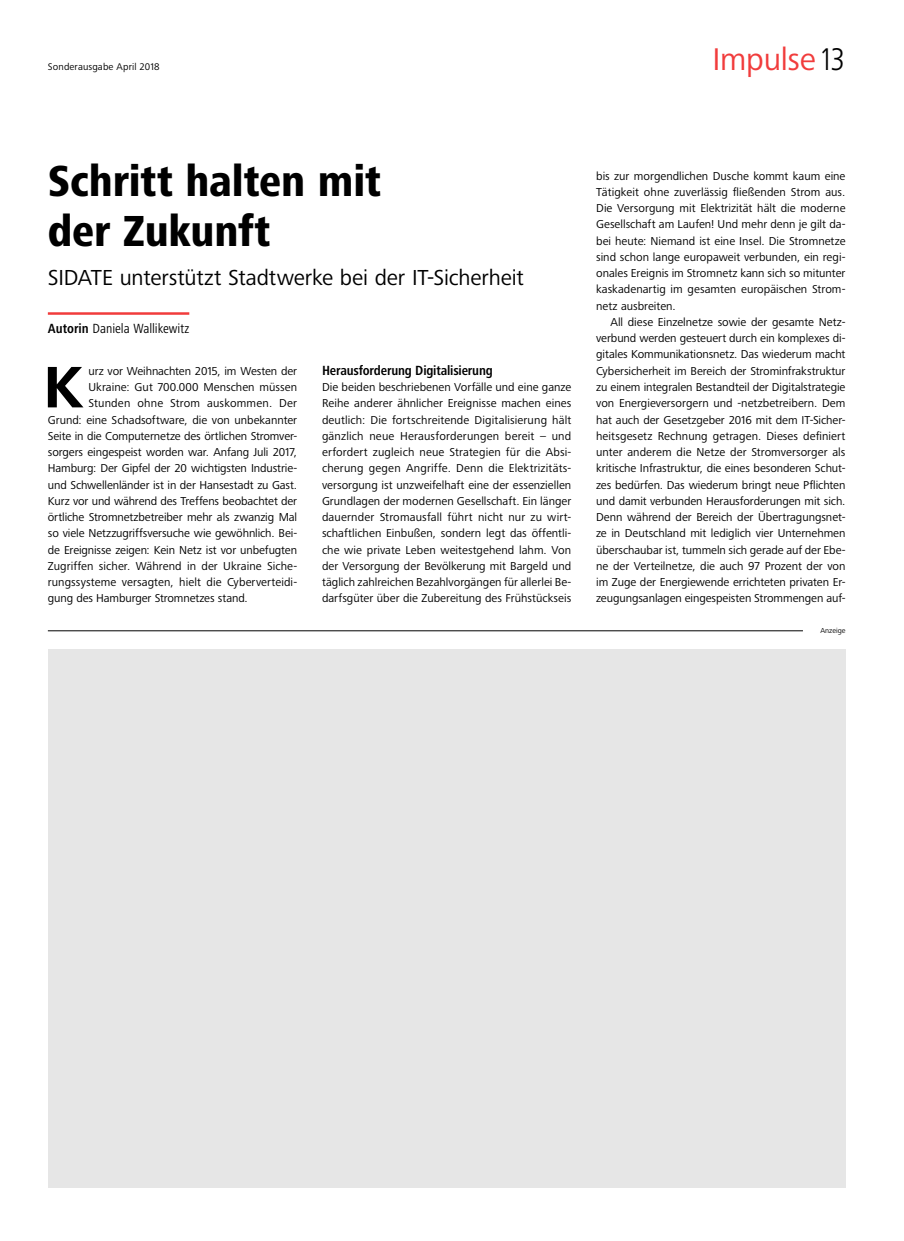
<style>
.page{position:relative;width:904px;height:1241px;background:#fff}
.page>*{position:absolute;margin:0;border:0;box-sizing:border-box;transform-origin:0 0}
.t1{font:700 60.62px "Frutiger Next Pro";color:#000}
.t2{font:800 condensed 45px/50px "Frutiger Next Pro";letter-spacing:-.005em;color:#000}
.t3{font:32.5px "Frutiger Next Pro";letter-spacing:-.01em;color:#f13c3c}
.t4{font:22.5px "Frutiger Next Pro";letter-spacing:-.005em;color:#000}
.t5{font:700 condensed 13.75px "Frutiger Next Pro";letter-spacing:-.015em;color:#000}
.t6{font:condensed 13.75px "Frutiger Next Pro";letter-spacing:-.005em;color:#000}
.t7{font:11.88px/16.2px "Frutiger Next Pro";letter-spacing:-.005em;color:#000;text-align:justify}
.t8{font:11.88px "Frutiger Next Pro";letter-spacing:.015em;color:#000}
.t9{font:10px "Frutiger Next Pro";letter-spacing:.015em;color:#000}
.t10{font:7.5px "Frutiger Next Pro";color:#000}
.s1{font-weight:300;font-stretch:condensed;color:#000}
.s2{font-weight:700}
</style>
<div class="page">
<hr style="left:48px;top:312px;width:141px;height:3px;background:#f13c3c">
<div style="left:48px;top:649px;width:797px;height:538px;background:#e6e6e6"></div>
<hr style="left:48px;top:630px;width:755px;height:1px;background:#000">
<p class="t9" style="left:48px;top:60px;width:113px">Sonderausgabe April 2018</p>
<h3 class="t3" style="left:712px;top:40px;width:134px">Impulse <span class="s1">13</span></h3>
<h2 class="t2" style="left:48px;top:156px;width:335px">Schritt halten mit der Zukunft</h2>
<h3 class="t4" style="left:48px;top:264px;width:477px">SIDATE unterstützt Stadtwerke bei der IT-Sicherheit</h3>
<p class="t6" style="left:48px;top:320px;width:143px"><span class="s2">Autorin</span> Daniela Wallikewitz</p>
<h1 class="t1" style="left:43px;top:352px;width:42px">K</h1>
<p class="t7" style="left:88px;top:363px;width:210px">urz vor Weihnachten 2015, im Westen der</p>
<p class="t7" style="left:88px;top:379px;width:210px">Ukraine: Gut 700.000 Menschen müssen</p>
<p class="t8" style="left:88px;top:396px;width:210px">Stunden ohne Strom auskommen. Der</p>
<p class="t7" style="left:48px;top:411px;width:251px">Grund: eine Schadsoftware, die von unbekannter</p>
<p class="t7" style="left:48px;top:428px;width:251px">Seite in die Computernetze des örtlichen Stromver-</p>
<p class="t7" style="left:48px;top:444px;width:251px">sorgers eingespeist worden war. Anfang Juli 2017,</p>
<p class="t7" style="left:48px;top:460px;width:251px">Hamburg: Der Gipfel der 20 wichtigsten Industrie-</p>
<p class="t7" style="left:48px;top:476px;width:251px">und Schwellenländer ist in der Hansestadt zu Gast.</p>
<p class="t7" style="left:48px;top:493px;width:251px">Kurz vor und während des Treffens beobachtet der</p>
<p class="t7" style="left:48px;top:509px;width:251px">örtliche Stromnetzbetreiber mehr als zwanzig Mal</p>
<p class="t7" style="left:48px;top:525px;width:251px">so viele Netzzugriffsversuche wie gewöhnlich. Bei-</p>
<p class="t7" style="left:48px;top:541px;width:251px">de Ereignisse zeigen: Kein Netz ist vor unbefugten</p>
<p class="t7" style="left:48px;top:557px;width:251px">Zugriffen sicher. Während in der Ukraine Siche-</p>
<p class="t7" style="left:48px;top:574px;width:251px">rungssysteme versagten, hielt die Cyberverteidi-</p>
<p class="t7" style="left:48px;top:590px;width:201px">gung des Hamburger Stromnetzes stand.</p>
<p class="t5" style="left:322px;top:362px;width:172px">Herausforderung Digitalisierung</p>
<p class="t7" style="left:322px;top:379px;width:251px">Die beiden beschriebenen Vorfälle und eine ganze Reihe anderer ähnlicher Ereignisse machen eines deutlich: Die fortschreitende Digitalisierung hält gänzlich neue Herausforderungen bereit – und erfordert zugleich neue Strategien für die Absi&shy;cherung gegen Angriffe. Denn die Elektrizitäts&shy;versorgung ist unzweifelhaft eine der essenziellen Grundlagen der modernen Gesellschaft. Ein länger dauernder Stromausfall führt nicht nur zu wirt&shy;schaftlichen Einbußen, sondern legt das öffentli&shy;che wie private Leben weitestgehend lahm. Von der Versorgung der Bevölkerung mit Bargeld und täglich zahlreichen Bezahlvorgängen für allerlei Be&shy;darfsgüter über die Zubereitung des Frühstückseis</p>
<p class="t7" style="left:596px;top:167px;width:251px">bis zur morgendlichen Dusche kommt kaum eine Tätigkeit ohne zuverlässig fließenden Strom aus.<br>Die Versorgung mit Elektrizität hält die moderne Gesellschaft am Laufen! Und mehr denn je gilt da&shy;bei heute: Niemand ist eine Insel. Die Stromnetze sind schon lange europaweit verbunden, ein regi&shy;onales Ereignis im Stromnetz kann sich so mitunter kaskadenartig im gesamten europäischen Strom&shy;netz ausbreiten.</p>
<p class="t7" style="left:596px;top:314px;width:251px;text-indent:14px">All diese Einzelnetze sowie der gesamte Netz&shy;verbund werden gesteuert durch ein komplexes di&shy;gitales Kommunikationsnetz. Das wiederum macht Cybersicherheit im Bereich der Strominfrakstruktur zu einem integralen Bestandteil der Digitalstrategie von Energieversorgern und -netzbetreibern. Dem hat auch der Gesetzgeber 2016 mit dem IT-Sicher&shy;heitsgesetz Rechnung getragen. Dieses definiert unter anderem die Netze der Stromversorger als kritische Infrastruktur, die eines besonderen Schut&shy;zes bedürfen. Das wiederum bringt neue Pflichten und damit verbunden Herausforderungen mit sich.<br>Denn während der Bereich der Übertragungsnet&shy;ze in Deutschland mit lediglich vier Unternehmen überschaubar ist, tummeln sich gerade auf der Ebe&shy;ne der Verteilnetze, die auch 97 Prozent der von im Zuge der Energiewende errichteten privaten Er&shy;zeugungsanlagen eingespeisten Strommengen auf-</p>
<p class="t10" style="left:820px;top:626px;width:27px">Anzeige</p>
</div>
